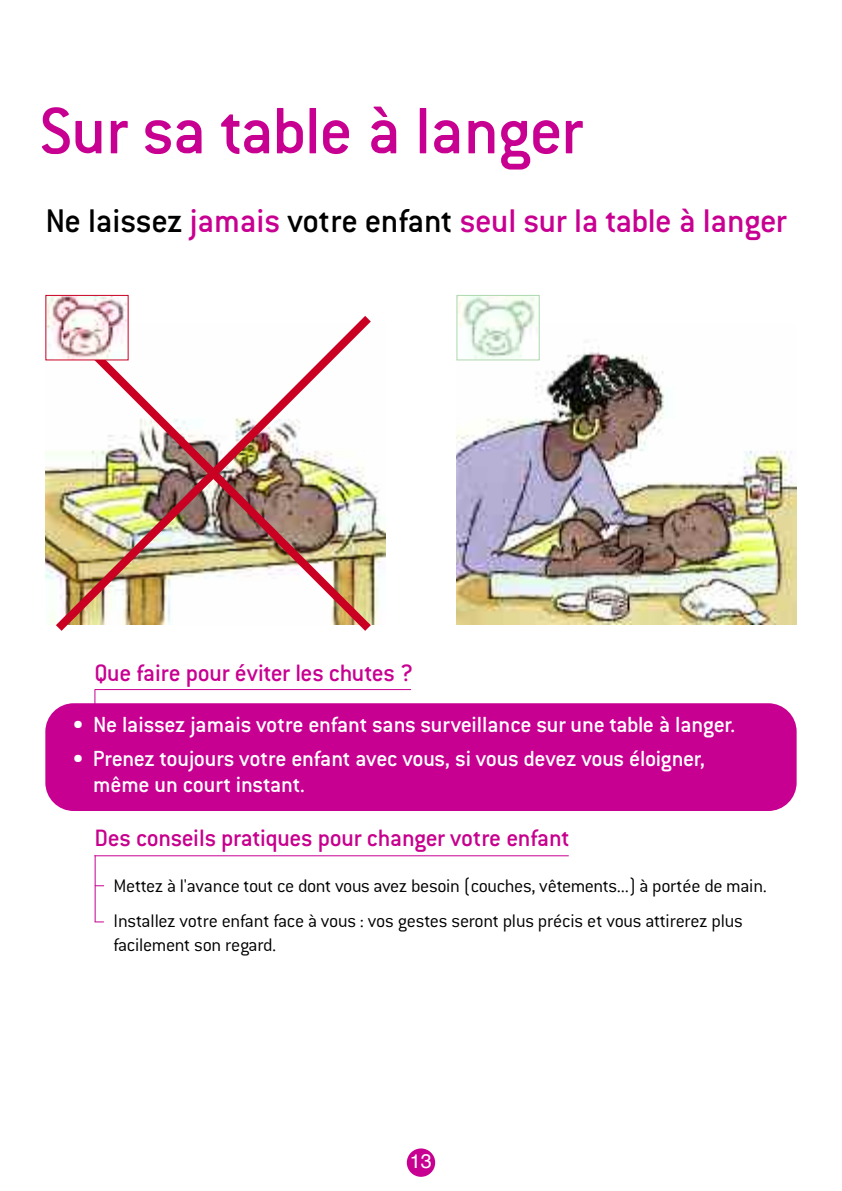
<style>
.page{position:relative;width:842px;height:1191px;background:#fff}
.page>*{position:absolute;margin:0;border:0;box-sizing:border-box;transform-origin:0 0}
.t1{font:500 72px "Conduit ITC";letter-spacing:-.02em;color:#c80092}
.t2{font:500 36px "Conduit ITC";letter-spacing:-.015em;color:#c80092}
.t3{font:500 26px "Conduit ITC";letter-spacing:-.015em;color:#c7008d}
.t4{font:500 26px "Conduit ITC";letter-spacing:-.015em;color:#c80092}
.t5{font:500 24px/26px "Conduit ITC";letter-spacing:-.015em;color:#fff}
.t6{font:300 20px/35.4px "Conduit ITC";letter-spacing:-.015em;color:#000}
.t7{font:19.8px "Helvetica";color:#fff}
.s1{color:#000}
</style>
<div class="page">
<hr style="left:94px;top:689px;width:1px;height:34px;background:#c80092">
<img style="left:456px;top:352px;width:341px;height:272px">
<div style="left:45px;top:703px;width:752px;height:108px;background:#c80092;border-radius:28px"></div>
<hr style="left:95px;top:689px;width:316px;height:1px;background:#c80092">
<img style="left:458px;top:297px;width:80px;height:61px">
<div style="left:456px;top:295px;width:84px;height:65px;border:1px solid #add8ae"></div>
<img style="left:45px;top:360px;width:341px;height:220px">
<hr style="left:95px;top:855px;width:1px;height:67px;background:#c80092">
<img style="left:47px;top:316px;width:332px;height:315px">
<img style="left:47px;top:297px;width:80px;height:61px">
<hr style="left:94px;top:855px;width:475px;height:1px;background:#c80092">
<div style="left:407px;top:1148px;width:28px;height:28px;background:#c80092;border-radius:50%"></div>
<h1 class="t1" style="left:40px;top:108px;width:545px">Sur sa table à langer</h1>
<h2 class="t2" style="left:45px;top:210px;width:743px"><span class="s1">Ne laissez</span> jamais <span class="s1">votre enfant</span> seul sur la table à langer</h2>
<h3 class="t4" style="left:94px;top:664px;width:320px">Que faire pour éviter les chutes ?</h3>
<p class="t5" style="left:73px;top:714px;width:664px">• Ne laissez jamais votre enfant sans surveillance sur une table à langer.</p>
<p class="t5" style="left:93px;top:748px;width:613px;text-indent:-20px">• Prenez toujours votre enfant avec vous, si vous devez vous éloigner, même un court instant.</p>
<h3 class="t3" style="left:95px;top:829px;width:477px">Des conseils pratiques pour changer votre enfant</h3>
<p class="t6" style="left:113px;top:869px;width:655px">Mettez à l'avance tout ce dont vous avez besoin (couches, vêtements...) à portée de main.<br>Installez votre enfant face à vous : vos gestes seront plus précis et vous attirerez plus</p>
<p class="t6" style="left:113px;top:929px;width:164px">facilement son regard.</p>
<p class="t7" style="left:410px;top:1152px;width:23px">13</p>
</div>
